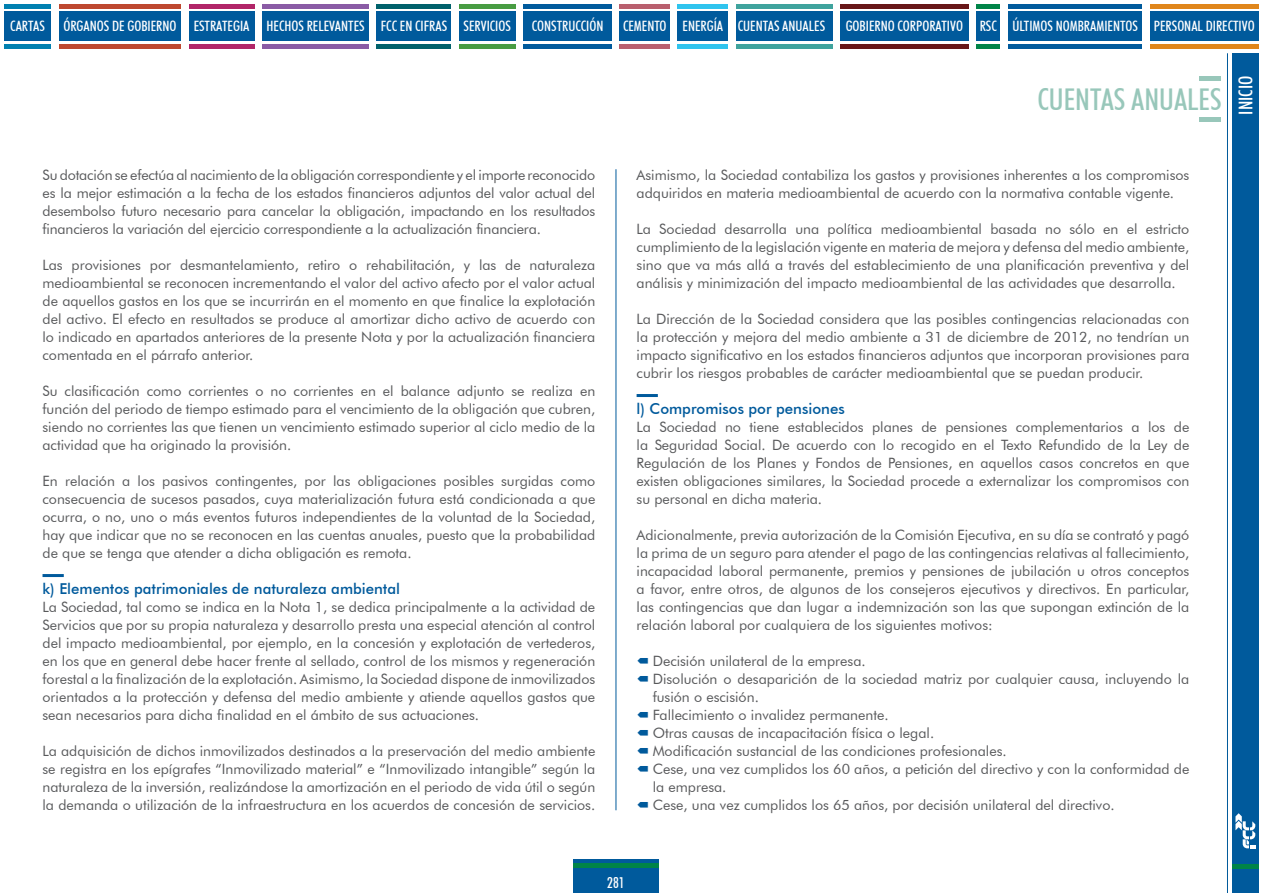
<style>
.page{position:relative;width:1263px;height:893px;background:#fff}
.page>*{position:absolute;margin:0;border:0;box-sizing:border-box;transform-origin:0 0}
.t1{font:500 condensed 30px "Futura BT";color:#98c7ba}
.t2{font:500 condensed 19.05px "Futura BT";color:#fff}
.t3{font:500 15px "Futura BT";color:#005a9c}
.t4{font:500 condensed 15px "Futura BT";color:#fff}
.t5{font:14.25px/18px "Futura BT";color:#58595b;text-align:justify}
.t6{font:500 condensed 14.25px "Futura BT";color:#fff}
</style>
<div class="page">
<hr style="left:1199px;top:77px;width:21px;height:4px;background:#98c7ba">
<hr style="left:1199px;top:117px;width:21px;height:4px;background:#98c7ba">
<hr style="left:43px;top:574px;width:21px;height:3px;background:#005a9c">
<hr style="left:637px;top:394px;width:21px;height:3px;background:#005a9c">
<hr style="left:616px;top:169px;width:1px;height:641px;background:#005a9c">
<div style="left:573px;top:868px;width:85px;height:25px;background:#005a9c"></div>
<div style="left:573px;top:859px;width:85px;height:5px;background:#005a9c"></div>
<hr style="left:573px;top:864px;width:85px;height:4px;background:#008448">
<div style="left:4px;top:12px;width:47px;height:29px;background:#005a9c"></div>
<div style="left:4px;top:4px;width:47px;height:5px;background:#0080b0"></div>
<hr style="left:4px;top:45px;width:47px;height:4px;background:#0080b0">
<div style="left:59px;top:12px;width:122px;height:29px;background:#005a9c"></div>
<div style="left:59px;top:4px;width:122px;height:5px;background:#be482f"></div>
<hr style="left:59px;top:45px;width:122px;height:4px;background:#be482f">
<div style="left:189px;top:12px;width:65px;height:29px;background:#005a9c"></div>
<div style="left:189px;top:4px;width:65px;height:5px;background:#b12568"></div>
<hr style="left:189px;top:45px;width:65px;height:4px;background:#b12568">
<div style="left:262px;top:12px;width:107px;height:29px;background:#005a9c"></div>
<div style="left:262px;top:4px;width:107px;height:5px;background:#8a5ba5"></div>
<hr style="left:262px;top:45px;width:107px;height:4px;background:#8a5ba5">
<div style="left:377px;top:12px;width:74px;height:29px;background:#005a9c"></div>
<div style="left:377px;top:4px;width:74px;height:5px;background:#00616b"></div>
<hr style="left:377px;top:45px;width:74px;height:4px;background:#00616b">
<div style="left:524px;top:12px;width:88px;height:29px;background:#005a9c"></div>
<div style="left:524px;top:4px;width:88px;height:5px;background:#005a9c"></div>
<hr style="left:524px;top:45px;width:88px;height:4px;background:#005a9c">
<div style="left:620px;top:12px;width:50px;height:29px;background:#005a9c"></div>
<div style="left:620px;top:4px;width:50px;height:5px;background:#b95f6e"></div>
<hr style="left:620px;top:45px;width:50px;height:4px;background:#b95f6e">
<div style="left:678px;top:12px;width:50px;height:29px;background:#005a9c"></div>
<div style="left:678px;top:4px;width:50px;height:5px;background:#2fc4ee"></div>
<hr style="left:678px;top:45px;width:50px;height:4px;background:#2fc4ee">
<div style="left:736px;top:12px;width:96px;height:29px;background:#005a9c"></div>
<div style="left:736px;top:4px;width:96px;height:5px;background:#3fa39d"></div>
<hr style="left:736px;top:45px;width:96px;height:4px;background:#3fa39d">
<div style="left:840px;top:12px;width:128px;height:29px;background:#005a9c"></div>
<div style="left:840px;top:4px;width:128px;height:5px;background:#671618"></div>
<hr style="left:840px;top:45px;width:128px;height:4px;background:#671618">
<div style="left:976px;top:12px;width:24px;height:29px;background:#005a9c"></div>
<div style="left:976px;top:4px;width:24px;height:5px;background:#008448"></div>
<hr style="left:976px;top:45px;width:24px;height:4px;background:#008448">
<div style="left:1150px;top:12px;width:109px;height:29px;background:#005a9c"></div>
<div style="left:1150px;top:4px;width:109px;height:5px;background:#e0861b"></div>
<hr style="left:1150px;top:45px;width:109px;height:4px;background:#e0861b">
<div style="left:1008px;top:12px;width:134px;height:29px;background:#005a9c"></div>
<div style="left:1008px;top:4px;width:134px;height:5px;background:#005a9c"></div>
<hr style="left:1008px;top:45px;width:134px;height:4px;background:#005a9c">
<div style="left:459px;top:12px;width:57px;height:29px;background:#005a9c"></div>
<div style="left:459px;top:4px;width:57px;height:5px;background:#489c42"></div>
<hr style="left:459px;top:45px;width:57px;height:4px;background:#489c42">
<hr style="left:1227px;top:53px;width:1px;height:840px;background:#005a9c">
<div style="left:1232px;top:53px;width:27px;height:807px;background:#005a9c"></div>
<div style="left:1232px;top:867px;width:27px;height:26px;background:#005a9c"></div>
<hr style="left:1232px;top:860px;width:27px;height:4px;background:#005a9c">
<hr style="left:1232px;top:864px;width:27px;height:4px;background:#008448">
<svg style="left:1235px;top:813px;width:20px;height:35px"></svg>
<p class="t6" style="left:10px;top:18px;width:35px">CARTAS</p>
<p class="t6" style="left:63px;top:18px;width:297px">ÓRGANOS DE GOBIERNO ESTRATEGIA HECH OS RELEVANTES</p>
<p class="t6" style="left:381px;top:18px;width:132px">FCC EN CIFRAS SERVICI OS</p>
<p class="t6" style="left:532px;top:18px;width:73px">CONSTRUCCIÓN</p>
<p class="t6" style="left:623px;top:18px;width:96px">CEMENTO ENERGÍA</p>
<p class="t6" style="left:738px;top:18px;width:89px">CUENTAS ANUALES</p>
<p class="t6" style="left:846px;top:18px;width:225px">GOBIERNO CORPORATIVO RSC ÚLTIMOS NOMBRAM</p>
<p class="t6" style="left:1104px;top:18px;width:23px">IENTOS</p>
<p class="t6" style="left:1154px;top:18px;width:102px">PE RSONAL DIRECTIVO</p>
<p class="t5" style="left:43px;top:166px;width:554px">Su dotación se efectúa al nacimiento de la obligación correspondiente y el importe reconocido es la mejor estimación a la fecha de los estados financieros adjuntos del valor actual del desembolso futuro necesario para cancelar la obligación, impactando en los resultados financieros la variación del ejercicio correspondiente a la actualización financiera.</p>
<p class="t5" style="left:43px;top:256px;width:554px">Las provisiones por desmantelamiento, retiro o rehabilitación, y las de naturaleza medioambiental se reconocen incrementando el valor del activo afecto por el valor actual de aquellos gastos en los que se incurrirán en el momento en que finalice la explotación del activo. El efecto en resultados se produce al amortizar dicho activo de acuerdo con lo indicado en apartados anteriores de la presente Nota y por la actualización financiera comentada en el párrafo anterior.</p>
<p class="t5" style="left:43px;top:382px;width:554px">Su clasificación como corrientes o no corrientes en el balance adjunto se realiza en función del periodo de tiempo estimado para el vencimiento de la obligación que cubren, siendo no corrientes las que tienen un vencimiento estimado superior al ciclo medio de la actividad que ha originado la provisión.</p>
<p class="t5" style="left:43px;top:472px;width:554px">En relación a los pasivos contingentes, por las obligaciones posibles surgidas como consecuencia de sucesos pasados, cuya materialización futura está condicionada a que ocurra, o no, uno o más eventos futuros independientes de la voluntad de la Sociedad, hay que indicar que no se reconocen en las cuentas anuales, puesto que la probabilidad de que se tenga que atender a dicha obligación es remota.</p>
<p class="t3" style="left:43px;top:580px;width:359px">k) Elementos patrimoniales de naturaleza ambiental</p>
<p class="t5" style="left:43px;top:598px;width:554px">La Sociedad, tal como se indica en la Nota 1, se dedica principalmente a la actividad de Servicios que por su propia naturaleza y desarrollo presta una especial atención al control del impacto medioambiental, por ejemplo, en la concesión y explotación de vertederos, en los que en general debe hacer frente al sellado, control de los mismos y regeneración forestal a la finalización de la explotación. Asimismo, la Sociedad dispone de inmovilizados orientados a la protección y defensa del medio ambiente y atiende aquellos gastos que sean necesarios para dicha finalidad en el ámbito de sus actuaciones.</p>
<p class="t5" style="left:43px;top:742px;width:554px">La adquisición de dichos inmovilizados destinados a la preservación del medio ambiente se registra en los epígrafes “Inmovilizado material” e “Inmovilizado intangible” según la naturaleza de la inversión, realizándose la amortización en el periodo de vida útil o según la demanda o utilización de la infraestructura en los acuerdos de concesión de servicios.</p>
<h1 class="t1" style="left:1037px;top:81px;width:186px">CUENTAS ANUALES</h1>
<h2 class="t2" style="left:1234px;top:115px;width:39px;rotate:-90deg">INICIO</h2>
<p class="t5" style="left:637px;top:166px;width:554px">Asimismo, la Sociedad contabiliza los gastos y provisiones inherentes a los compromisos adquiridos en materia medioambiental de acuerdo con la normativa contable vigente.</p>
<p class="t5" style="left:637px;top:220px;width:554px">La Sociedad desarrolla una política medioambiental basada no sólo en el estricto cumplimiento de la legislación vigente en materia de mejora y defensa del medio ambiente, sino que va más allá a través del establecimiento de una planificación preventiva y del análisis y minimización del impacto medioambiental de las actividades que desarrolla.</p>
<p class="t5" style="left:637px;top:310px;width:554px">La Dirección de la Sociedad considera que las posibles contingencias relacionadas con la protección y mejora del medio ambiente a 31 de diciembre de 2012, no tendrían un impacto significativo en los estados financieros adjuntos que incorporan provisiones para cubrir los riesgos probables de carácter medioambiental que se puedan producir.</p>
<p class="t3" style="left:637px;top:400px;width:210px">l) Compromisos por pensiones</p>
<p class="t5" style="left:637px;top:418px;width:554px">La Sociedad no tiene establecidos planes de pensiones complementarios a los de la Seguridad Social. De acuerdo con lo recogido en el Texto Refundido de la Ley de Regulación de los Planes y Fondos de Pensiones, en aquellos casos concretos en que existen obligaciones similares, la Sociedad procede a externalizar los compromisos con su personal en dicha materia.</p>
<p class="t5" style="left:637px;top:526px;width:554px">Adicionalmente, previa autorización de la Comisión Ejecutiva, en su día se contrató y pagó la prima de un seguro para atender el pago de las contingencias relativas al fallecimiento, incapacidad laboral permanente, premios y pensiones de jubilación u otros conceptos a favor, entre otros, de algunos de los consejeros ejecutivos y directivos. En particular, las contingencias que dan lugar a indemnización son las que supongan extinción de la relación laboral por cualquiera de los siguientes motivos:</p>
<p class="t5" style="left:653px;top:652px;width:538px;text-align:left">Decisión unilateral de la empresa.<br>Disolución o desaparición de la sociedad matriz por cualquier causa, incluyendo la fusión o escisión.<br>Fallecimiento o invalidez permanente.<br>Otras causas de incapacitación física o legal.<br>Modificación sustancial de las condiciones profesionales.<br>Cese, una vez cumplidos los 60 años, a petición del directivo y con la conformidad de la empresa.<br>Cese, una vez cumplidos los 65 años, por decisión unilateral del directivo.</p>
<p class="t4" style="left:607px;top:873px;width:19px">281</p>
</div>
